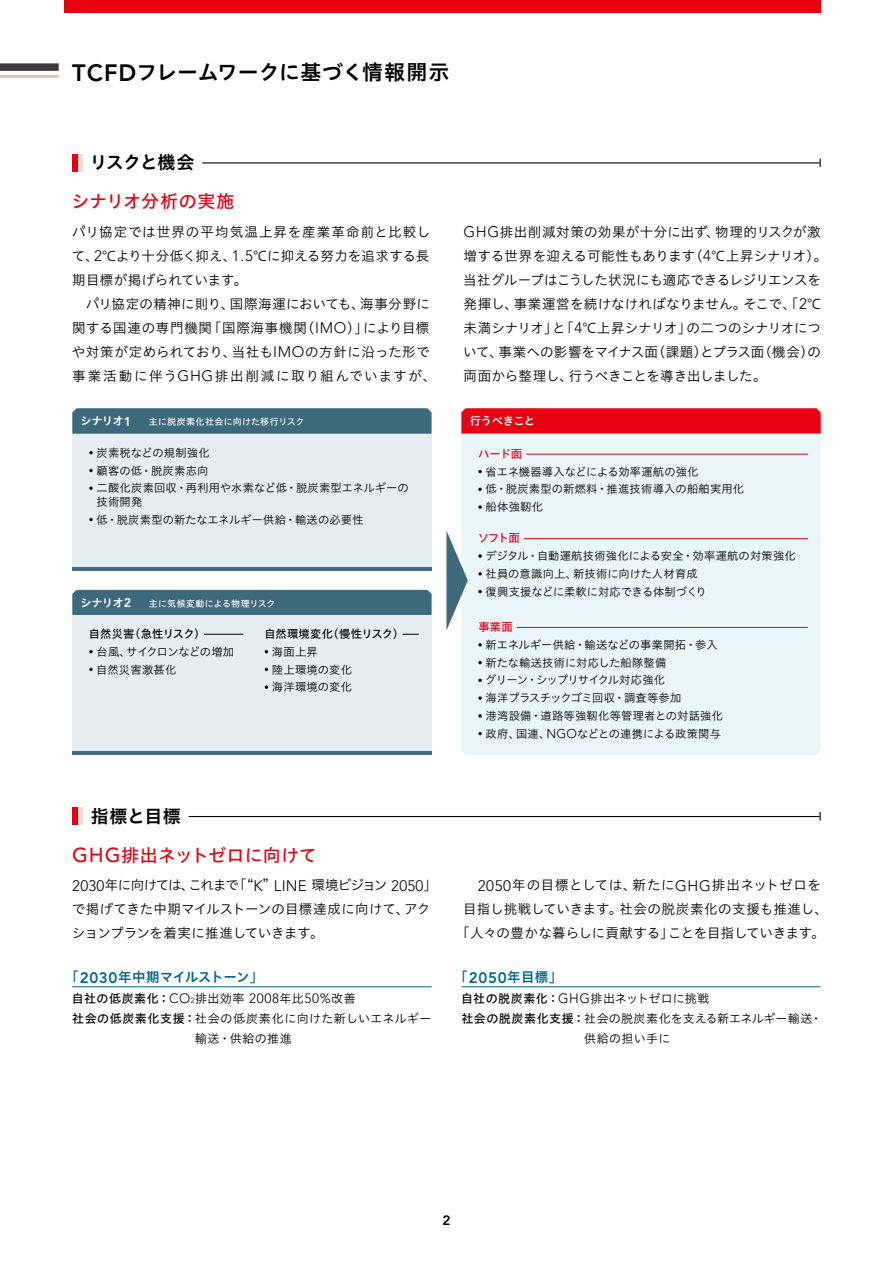
<style>
.page{position:relative;width:893px;height:1263px;background:#fff}
.page>*{position:absolute;margin:0;border:0;box-sizing:border-box;transform-origin:0 0}
.t1{font:21px "Hiragino UD Sans Std N W6";color:#000}
.t2{font:18px "Hiragino UD Sans Std N W5";letter-spacing:.005em;color:#e60012}
.t3{font:18px "Hiragino UD Sans Std N W6";letter-spacing:-.015em;color:#000}
.t4{font:13.5px/24px "Hiragino UD Sans Std N W3";letter-spacing:.015em;color:#000}
.t5{font:13.5px/24px "Hiragino UD Sans Std N W3";letter-spacing:.045em;color:#000}
.t6{font:13.5px/24px "Hiragino UD Sans Std N W3";letter-spacing:-.02em;color:#000}
.t7{font:13.5px "Hiragino UD Sans Std N W3";letter-spacing:-.01em;color:#000}
.t8{font:13.5px "Hiragino UD Sans Std N W3";letter-spacing:.04em;color:#000}
.t9{font:300 13.5px "Avenir LT Std";letter-spacing:.045em;color:#000}
.t10{font:13.5px "Hiragino UD Sans Std N W6";letter-spacing:-.015em;color:#00688d}
.t11{font:800 13.5px "Avenir LT Std";color:#000}
.t12{font:12px/20.2px "Hiragino UD Sans Std N W3";letter-spacing:.03em;color:#000}
.t13{font:12px "Hiragino UD Sans Std N W3";color:#000}
.t14{font:12px "Hiragino UD Sans Std N W3";letter-spacing:.005em;color:#000}
.t15{font:11.25px/17.7px "Hiragino UD Sans Std N W3";letter-spacing:.025em;color:#000}
.t16{font:11.25px "Hiragino UD Sans Std N W5";letter-spacing:.01em;color:#000}
.t17{font:11.25px/17.7px "Hiragino UD Sans Std N W3";letter-spacing:.005em;color:#000}
.t18{font:11.25px "Hiragino UD Sans Std N W6";letter-spacing:-.05em;color:#fff}
.t19{font:11.25px "Hiragino UD Sans Std N W5";letter-spacing:-.025em;color:#e60012}
.t20{font:9px "Hiragino UD Sans Std N W5";letter-spacing:.025em;color:#fff}
.s1{font-family:"Avenir LT Std";font-weight:800;font-size:23.55px}
.s2{font-family:"Avenir LT Std";font-weight:300;font-size:15.15px}
.s3{font-family:"Avenir LT Std";font-weight:800;font-size:12.6px}
.s4{font-family:"Avenir LT Std";font-weight:300;font-size:12.6px}
.s5{font-family:"Avenir LT Std";font-weight:500;font-size:20.1px}
.s6{font-family:"Avenir LT Std";font-weight:800;font-size:15.15px}
.s7{font-family:"Hiragino UD Sans Std N W5";font-weight:400;font-size:12px}
.s8{font-size:7.35px}
.s9{font-family:"Hiragino UD Sans Std N W3";font-weight:400;font-size:12px}
.s10{font-family:"Hiragino UD Sans Std N W5"}
.s11{font-family:"Avenir LT Std";font-weight:300;font-size:13.5px}
</style>
<div class="page">
<div style="left:65px;top:0;width:756px;height:13px;background:#e60012"></div>
<div style="left:72px;top:154px;width:7px;height:17px;background:#e60012"></div>
<hr style="left:79px;top:154px;width:4px;height:17px;background:#e9e0d3">
<hr style="left:202px;top:162px;width:618px;height:1px;background:#000">
<div style="left:72px;top:808px;width:7px;height:17px;background:#e60012"></div>
<hr style="left:79px;top:808px;width:4px;height:17px;background:#e9e0d3">
<hr style="left:189px;top:816px;width:631px;height:1px;background:#000">
<hr style="left:72px;top:986px;width:360px;height:1px;background:#00688d">
<hr style="left:461px;top:986px;width:360px;height:1px;background:#00688d">
<svg style="left:72px;top:408px;width:360px;height:26px;background:#416c7e"></svg>
<svg style="left:461px;top:408px;width:360px;height:26px;background:#e60718"></svg>
<div style="left:72px;top:590px;width:360px;height:25px;background:#3d697c"></div>
<div style="left:72px;top:434px;width:360px;height:136px;background:#e7eef1"></div>
<svg style="left:89px;top:451px;width:4px;height:3px"></svg>
<svg style="left:89px;top:469px;width:4px;height:3px"></svg>
<svg style="left:89px;top:486px;width:4px;height:4px"></svg>
<svg style="left:89px;top:518px;width:4px;height:3px"></svg>
<div style="left:461px;top:434px;width:360px;height:321px;background:#ebf6fb"></div>
<hr style="left:526px;top:454px;width:282px;height:1px;background:#e60012">
<svg style="left:478px;top:470px;width:4px;height:3px"></svg>
<svg style="left:478px;top:488px;width:4px;height:3px"></svg>
<svg style="left:478px;top:505px;width:4px;height:4px"></svg>
<hr style="left:524px;top:538px;width:284px;height:1px;background:#e60012">
<svg style="left:478px;top:554px;width:4px;height:4px"></svg>
<svg style="left:478px;top:572px;width:4px;height:3px"></svg>
<svg style="left:478px;top:590px;width:4px;height:3px"></svg>
<hr style="left:517px;top:627px;width:291px;height:1px;background:#e60012">
<svg style="left:478px;top:643px;width:4px;height:3px"></svg>
<svg style="left:478px;top:661px;width:4px;height:3px"></svg>
<svg style="left:478px;top:679px;width:4px;height:3px"></svg>
<svg style="left:478px;top:696px;width:4px;height:4px"></svg>
<svg style="left:478px;top:714px;width:4px;height:3px"></svg>
<svg style="left:478px;top:732px;width:4px;height:3px"></svg>
<div style="left:72px;top:615px;width:360px;height:136px;background:#e7eef1"></div>
<hr style="left:204px;top:634px;width:39px;height:1px;background:#000">
<svg style="left:89px;top:650px;width:4px;height:3px"></svg>
<svg style="left:89px;top:668px;width:4px;height:3px"></svg>
<svg style="left:402px;top:634px;width:17px;height:1px"></svg>
<svg style="left:265px;top:685px;width:3px;height:4px"></svg>
<hr style="left:72px;top:567px;width:360px;height:4px;background:#3d697c">
<hr style="left:72px;top:751px;width:360px;height:4px;background:#3d697c">
<svg style="left:446px;top:530px;width:22px;height:100px"></svg>
<div style="left:0;top:63px;width:59px;height:8px;background:#3e3a39"></div>
<hr style="left:0;top:75px;width:59px;height:3px;background:#decab2">
<h1 class="t1" style="left:72px;top:56px;width:379px"><span class="s1">TCFD</span>フレームワークに基づく情報開示</h1>
<h2 class="t3" style="left:89px;top:148px;width:107px">リスクと機会</h2>
<h2 class="t2" style="left:72px;top:188px;width:164px">シナリオ分析の実施</h2>
<p class="t5" style="left:72px;top:219px;width:366px">パリ協定では世界の平均気温上昇を産業革命前と比較して、<span class="s2">2</span>℃より十分低く抑え、<span class="s2">1.5</span>℃に抑える努力を追求する長期目標が掲げられています。<br>　パリ協定の精神に則り、国際海運においても、海事分野に関する国連の専門機関「国際海事機関（<span class="s2">IMO</span>）」により目標や対策が定められており、当社も<span class="s2">IMO</span>の方針に沿った形で事業活動に伴う<span class="s2">GHG</span>排出削減に取り組んでいますが、</p>
<p class="t4" style="left:463px;top:219px;width:366px"><span class="s2">GHG</span>排出削減対策の効果が十分に出ず、物理的リスクが激増する世界を迎える可能性もあります（<span class="s2">4</span>℃上昇シナリオ）。当社グループはこうした状況にも適応できるレジリエンスを発揮し、事業運営を続けなければなりません。そこで、「<span class="s2">2</span>℃未満シナリオ」と「<span class="s2">4</span>℃上昇シナリオ」の二つのシナリオについて、事業への影響をマイナス面（課題）とプラス面（機会）の両面から整理し、行うべきことを導き出しました。</p>
<p class="t18" style="left:80px;top:412px;width:53px">シナリオ<span class="s3">1</span></p>
<p class="t20" style="left:149px;top:415px;width:157px">主に脱炭素化社会に向けた移行リスク</p>
<p class="t18" style="left:470px;top:412px;width:67px">行うべきこと</p>
<p class="t15" style="left:97px;top:443px;width:314px">炭素税などの規制強化<br>顧客の低・脱炭素志向<br>二酸化炭素回収・再利用や水素など低・脱炭素型エネルギーの</p>
<p class="t15" style="left:97px;top:492px;width:269px">技術開発<br>低・脱炭素型の新たなエネルギー供給・輸送の必要性</p>
<p class="t18" style="left:80px;top:594px;width:53px">シナリオ<span class="s3">2</span></p>
<p class="t20" style="left:149px;top:597px;width:128px">主に気候変動による物理リスク</p>
<p class="t16" style="left:89px;top:625px;width:118px">自然災害（急性リスク）</p>
<p class="t17" style="left:96px;top:642px;width:139px">台風、サイクロンなどの増加自然災害激甚化</p>
<p class="t16" style="left:264px;top:625px;width:141px">自然環境変化（慢性リスク）</p>
<p class="t15" style="left:272px;top:642px;width:82px">海面上昇<br>陸上環境の変化海洋環境の変化</p>
<p class="t19" style="left:478px;top:445px;width:46px">ハード面</p>
<p class="t15" style="left:486px;top:462px;width:260px">省エネ機器導入などによる効率運航の強化<br>低・脱炭素型の新燃料・推進技術導入の船舶実用化船体強靭化</p>
<p class="t19" style="left:478px;top:530px;width:44px">ソフト面</p>
<p class="t15" style="left:485px;top:546px;width:312px">デジタル・自動運航技術強化による安全・効率運航の対策強化社員の意識向上、新技術に向けた人材育成<br>復興支援などに柔軟に対応できる体制づくり</p>
<p class="t19" style="left:478px;top:618px;width:36px">事業面</p>
<p class="t15" style="left:485px;top:635px;width:239px">新エネルギー供給・輸送などの事業開拓・参入新たな輸送技術に対応した船隊整備<br>グリーン・シップリサイクル対応強化<br>海洋プラスチックゴミ回収・調査等参加<br>港湾設備・道路等強靭化等管理者との対話強化政府、国連、<span class="s4">NGO</span>などとの連携による政策関与</p>
<h2 class="t3" style="left:91px;top:802px;width:92px">指標と目標</h2>
<h2 class="t2" style="left:72px;top:841px;width:246px"><span class="s5">GHG</span>排出ネットゼロに向けて</h2>
<p class="t6" style="left:72px;top:872px;width:367px"><span class="s2">2030</span>年に向けては、これまで「“<span class="s2">K</span>” <span class="s2">LINE</span> 環境ビジョン <span class="s2">2050</span>」で掲げてきた中期マイルストーンの目標達成に向けて、アクションプランを着実に推進していきます。</p>
<p class="t8" style="left:478px;top:875px;width:345px"><span class="s2">2050</span>年の目標としては、新たに<span class="s2">GHG</span>排出ネットゼロを</p>
<p class="t4" style="left:463px;top:896px;width:366px">目指し挑戦していきます。社会の脱炭素化の支援も推進し、</p>
<p class="t7" style="left:456px;top:923px;width:370px">「人々の豊かな暮らしに貢献する」ことを目指していきます。</p>
<p class="t10" style="left:66px;top:967px;width:199px">「<span class="s6">2030</span>年中期マイルストーン」</p>
<p class="t9" style="left:72px;top:990px;width:285px"><span class="s7">自社の低炭素化：</span>CO<span class="s8">2</span><span class="s9">排出効率</span> 2008<span class="s9">年比</span>50%<span class="s9">改善</span></p>
<p class="t12" style="left:195px;top:1007px;width:238px;text-indent:-123px"><span class="s10">社会の低炭素化支援：</span>社会の低炭素化に向けた新しいエネルギー輸送・供給の推進</p>
<p class="t10" style="left:455px;top:967px;width:109px">「<span class="s6">2050</span>年目標」</p>
<p class="t14" style="left:461px;top:989px;width:250px"><span class="s10">自社の脱炭素化：</span><span class="s11">GHG</span>排出ネットゼロに挑戦</p>
<p class="t13" style="left:461px;top:1009px;width:362px"><span class="s10">社会の脱炭素化支援：</span>社会の脱炭素化を支える新エネルギー輸送・</p>
<p class="t12" style="left:584px;top:1028px;width:88px">供給の担い手に</p>
<p class="t11" style="left:442px;top:1212px;width:9px">2</p>
</div>
